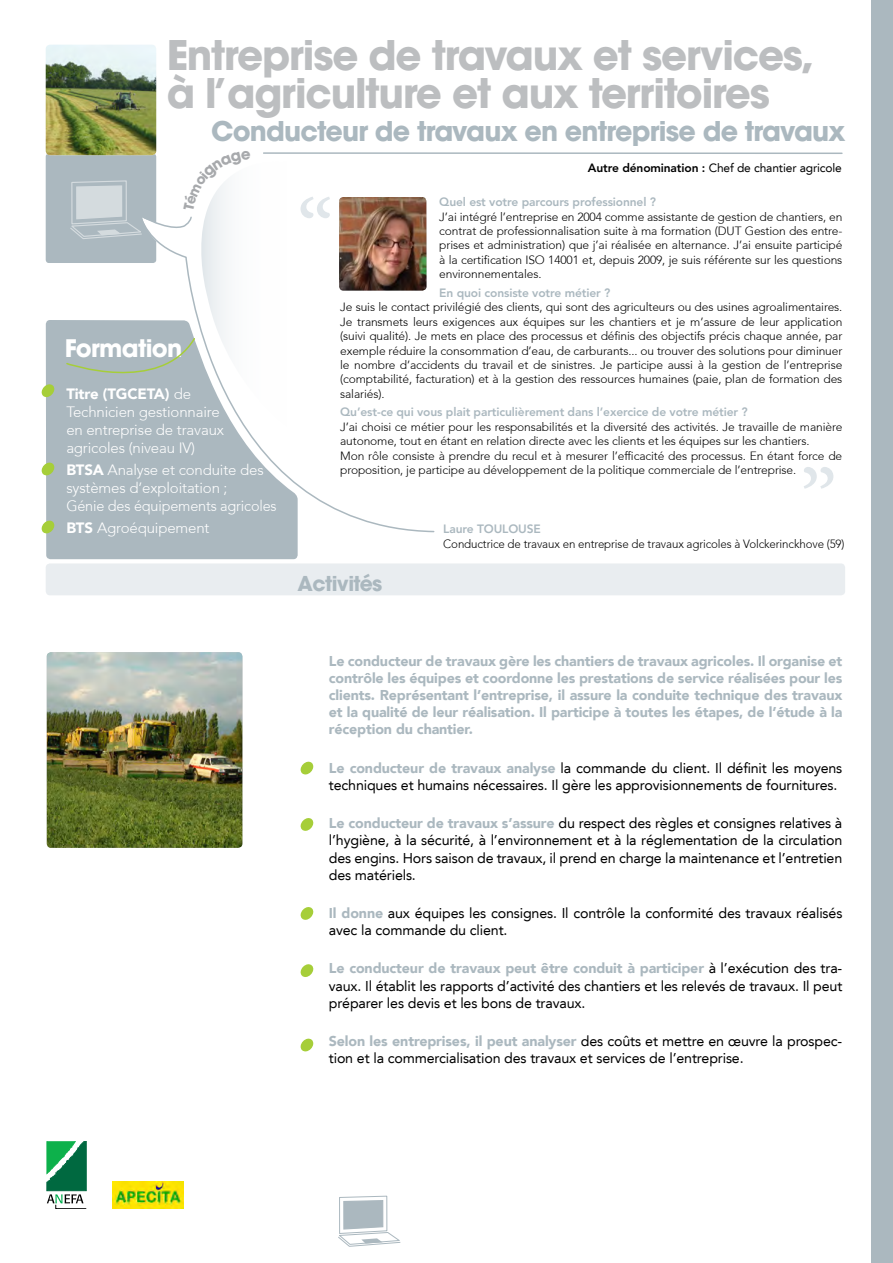
<style>
.page{position:relative;width:893px;height:1263px;background:#fff}
.page>*{position:absolute;margin:0;border:0;box-sizing:border-box;transform-origin:0 0}
.t1{font:93.6px "Minion Pro";color:#e0e6ea}
.t2{font:700 40.5px/37.5px "ITC Avant Garde Std";letter-spacing:-.03em;color:#bcbec0}
.t3{font:700 27px "ITC Avant Garde Std";letter-spacing:-.03em;color:#abb8bf}
.t4{font:700 24px "ITC Avant Garde Std";letter-spacing:-.03em;color:#fff}
.t5{font:700 20.4px "ITC Avant Garde Std";letter-spacing:-.03em;color:#abb8bf}
.t6{font:300 15px/18px "Avenir 35";letter-spacing:-.01em;color:#fff}
.t7{font:900 15px "Avenir 95";letter-spacing:-.01em;color:#fff}
.t8{font:14.25px/17.1px "Avenir LT";letter-spacing:-.01em;color:#000}
.t9{font:900 14.25px/17.1px "Avenir 95";letter-spacing:-.01em;color:#abb8bf;text-align:justify}
.t10{font:300 12px/14.4px "Avenir 35";letter-spacing:-.01em;color:#000;text-align:justify}
.t11{font:800 12px "Avenir";letter-spacing:-.01em;color:#abb8bf}
.t12{font:300 12px "Avenir 35";letter-spacing:-.01em;color:#000;scale:.96 1}
.t13{font:12px "Avenir LT";letter-spacing:-.01em;color:#000}
.s1{font-family:"Avenir";font-weight:800}
.s2{font-family:"Avenir 35";font-weight:300}
.s3{font-family:"Avenir 95";font-weight:900}
.s4{font-family:"Avenir 95";font-weight:900;color:#abb8bf}
.s5{font-family:"Avenir LT";font-weight:400;color:#000}
</style>
<div class="page">
<div style="left:46px;top:320px;width:252px;height:239px;background:#abb8bf"></div>
<div style="left:46px;top:153px;width:110px;height:110px;background:#abb8bf;border-radius:3px"></div>
<div style="left:46px;top:563px;width:799px;height:32px;background:#e9edf0;border-radius:4px"></div>
<hr style="left:264px;top:152px;width:578px;height:2px;background:#abb8bf">
<svg style="left:300px;top:761px;width:14px;height:14px"></svg>
<svg style="left:300px;top:818px;width:14px;height:13px"></svg>
<svg style="left:300px;top:907px;width:14px;height:13px"></svg>
<svg style="left:300px;top:964px;width:14px;height:13px"></svg>
<svg style="left:300px;top:1038px;width:14px;height:14px"></svg>
<img style="left:339px;top:197px;width:87px;height:16px">
<svg style="left:139px;top:213px;width:296px;height:320px"></svg>
<svg style="left:41px;top:383px;width:14px;height:15px"></svg>
<svg style="left:41px;top:462px;width:14px;height:14px"></svg>
<img style="left:47px;top:652px;width:195px;height:196px">
<svg style="left:47px;top:1141px;width:39px;height:68px"></svg>
<img style="left:113px;top:1182px;width:71px;height:26px">
<svg style="left:338px;top:1195px;width:63px;height:52px"></svg>
<div style="left:872px;top:0;width:21px;height:1263px;background:#abb8bf"></div>
<img style="left:46px;top:45px;width:110px;height:110px">
<svg style="left:41px;top:520px;width:14px;height:14px"></svg>
<svg style="left:65px;top:150px;width:255px;height:299px"></svg>
<h2 class="t2" style="left:167px;top:37px;width:650px">Entreprise de travaux et services, à l’agriculture et aux territoires</h2>
<h3 class="t3" style="left:211px;top:114px;width:636px">Conducteur de travaux en entreprise de travaux</h3>
<p class="t13" style="left:588px;top:161px;width:255px"><span class="s1">Autre dénomination :</span> Chef de chantier agricole</p>
<p class="t11" style="left:439px;top:195px;width:218px">Quel est votre parcours professionnel ?</p>
<p class="t10" style="left:439px;top:209px;width:405px">J’ai intégré l’entreprise en 2004 comme assistante de gestion de chantiers, en contrat de professionnalisation suite à ma formation (DUT Gestion des entre&shy;prises et administration) que j’ai réalisée en alternance. J’ai ensuite participé à la certification ISO 14001 et, depuis 2009, je suis référente sur les questions environnementales.</p>
<p class="t11" style="left:439px;top:286px;width:173px">En quoi consiste votre métier ?</p>
<p class="t10" style="left:340px;top:300px;width:504px">Je suis le contact privilégié des clients, qui sont des agriculteurs ou des usines agroalimentaires.<br>Je transmets leurs exigences aux équipes sur les chantiers et je m’assure de leur application (suivi qualité). Je mets en place des processus et définis des objectifs précis chaque année, par exemple réduire la consommation d’eau, de carburants... ou trouver des solutions pour diminuer le nombre d’accidents du travail et de sinistres. Je participe aussi à la gestion de l’entreprise (comptabilité, facturation) et à la gestion des ressources humaines (paie, plan de formation des salariés).</p>
<p class="t11" style="left:340px;top:405px;width:409px">Qu’est-ce qui vous plait particulièrement dans l’exercice de votre métier ?</p>
<p class="t10" style="left:340px;top:419px;width:504px;text-align:left">J’ai choisi ce métier pour les responsabilités et la diversité des activités. Je travaille de manière autonome, tout en étant en relation directe avec les clients et les équipes sur les chantiers.<br>Mon rôle consiste à prendre du recul et à mesurer l’efficacité des processus. En étant force de proposition, je participe au développement de la politique commerciale de l’entreprise.</p>
<h1 class="t1" style="left:297px;top:171px;width:39px">“</h1>
<h3 class="t4" style="left:65px;top:332px;width:119px">Formation</h3>
<p class="t7" style="left:66px;top:384px;width:126px">Titre (TGCETA) <span class="s2">de</span></p>
<p class="t6" style="left:66px;top:402px;width:159px">Technicien gestionnaire en entreprise de travaux agricoles (niveau IV)</p>
<p class="t6" style="left:66px;top:461px;width:212px"><span class="s3">BTSA</span> Analyse et conduite des systèmes d’exploitation ;<br>Génie des équipements agricoles</p>
<p class="t6" style="left:66px;top:519px;width:145px"><span class="s3">BTS</span> Agroéquipement</p>
<h1 class="t1" style="left:800px;top:441px;width:39px">”</h1>
<p class="t11" style="left:443px;top:522px;width:99px">Laure TOULOUSE</p>
<p class="t12" style="left:443px;top:536px;width:419px">Conductrice de travaux en entreprise de travaux agricoles à Volckerinckhove (59)</p>
<h3 class="t5" style="left:298px;top:570px;width:86px">Activités</h3>
<p class="t9" style="left:329px;top:652px;width:515px">Le conducteur de travaux gère les chantiers de travaux agricoles. Il organise et contrôle les équipes et coordonne les prestations de service réalisées pour les clients. Représentant l’entreprise, il assure la conduite technique des travaux et la qualité de leur réalisation. Il participe à toutes les étapes, de l’étude à la réception du chantier.</p>
<p class="t8" style="left:329px;top:759px;width:515px"><span class="s4">Le conducteur de travaux analyse</span> la commande du client. Il définit les moyens techniques et humains nécessaires. Il gère les approvisionnements de fournitures.</p>
<p class="t8" style="left:329px;top:815px;width:515px;text-align:justify"><span class="s4">Le conducteur de travaux s’assure</span> du respect des règles et consignes relatives à l’hygiène, à la sécurité, à l’environnement et à la réglementation de la circulation des engins. Hors saison de travaux, il prend en charge la maintenance et l’entretien des matériels.</p>
<p class="t8" style="left:329px;top:905px;width:515px"><span class="s4">Il donne</span> aux équipes les consignes. Il contrôle la conformité des travaux réalisés avec la commande du client.</p>
<p class="t9" style="left:329px;top:960px;width:515px">Le conducteur de travaux peut être conduit à participer <span class="s5">à l’exécution des tra-</span></p>
<p class="t8" style="left:329px;top:977px;width:515px">vaux. Il établit les rapports d’activité des chantiers et les relevés de travaux. Il peut préparer les devis et les bons de travaux.</p>
<p class="t9" style="left:329px;top:1032px;width:515px">Selon les entreprises, il peut analyser <span class="s5">des coûts et mettre en œuvre la prospec-</span></p>
<p class="t8" style="left:329px;top:1050px;width:416px">tion et la commercialisation des travaux et services de l’entreprise.</p>
</div>
